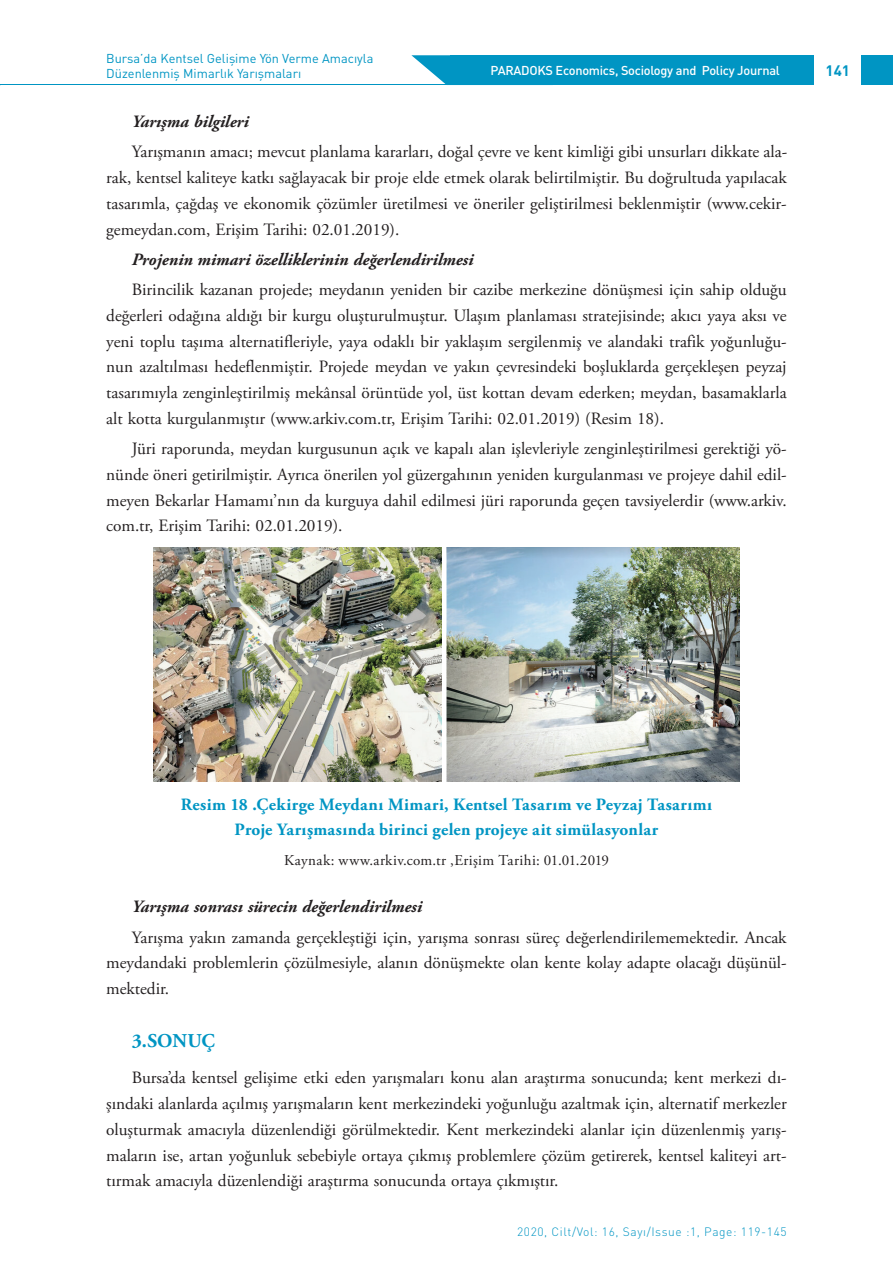
<style>
.page{position:relative;width:893px;height:1263px;background:#fff}
.page>*{position:absolute;margin:0;border:0;box-sizing:border-box;transform-origin:0 0}
.t1{font:700 19.5px "Adobe Garamond Pro";letter-spacing:-.005em;color:#0095c3}
.t2{font:17.25px/25.8px "Adobe Garamond Pro";color:#231f20;text-align:justify}
.t3{font:700 17.25px/25px "Adobe Garamond Pro";letter-spacing:.02em;color:#0095c3;text-align:center}
.t4{font:italic 700 17.25px "Adobe Garamond Pro";color:#231f20}
.t5{font:15px "Adobe Garamond Pro";letter-spacing:.025em;color:#231f20}
.t6{font:700 15px "DIN Pro";color:#0095c3}
.t7{font:12.75px/15.3px "DIN Pro";color:#0095c3}
.t8{font:500 12.75px "DIN Pro";letter-spacing:-.02em;color:#fff}
.t9{font:300 12px "DIN Pro";letter-spacing:.05em;color:#0095c3}
</style>
<div class="page">
<svg style="left:411px;top:55px;width:39px;height:29px"></svg>
<div style="left:450px;top:55px;width:443px;height:30px;background:#0095c3"></div>
<hr style="left:0;top:84px;width:787px;height:1px;background:#0095c3">
<div style="left:814px;top:55px;width:47px;height:31px;background:#fff"></div>
<img style="left:154px;top:547px;width:287px;height:234px">
<img style="left:446px;top:547px;width:293px;height:234px">
<p class="t7" style="left:106px;top:50px;width:269px">Bursa’da Kentsel Gelişime Yön Verme Amacıyla<br>Düzenlenmiş Mimarlık Yarışmaları</p>
<p class="t8" style="left:491px;top:62px;width:291px">PARADOKS Economics, Sociology and Policy Journal</p>
<p class="t6" style="left:826px;top:60px;width:26px">141</p>
<p class="t4" style="left:132px;top:112px;width:118px">Yarışma bilgileri</p>
<p class="t2" style="left:106px;top:140px;width:682px;text-indent:26px">Yarışmanın amacı; mevcut planlama kararları, doğal çevre ve kent kimliği gibi unsurları dikkate ala&shy;rak, kentsel kaliteye katkı sağlayacak bir proje elde etmek olarak belirtilmiştir. Bu doğrultuda yapılacak tasarımla, çağdaş ve ekonomik çözümler üretilmesi ve öneriler geliştirilmesi beklenmiştir (www.cekir&shy;gemeydan.com, Erişim Tarihi: 02.01.2019).</p>
<p class="t4" style="left:132px;top:249px;width:343px">Projenin mimari özelliklerinin değerlendirilmesi</p>
<p class="t2" style="left:106px;top:277px;width:682px;text-indent:26px">Birincilik kazanan projede; meydanın yeniden bir cazibe merkezine dönüşmesi için sahip olduğu değerleri odağına aldığı bir kurgu oluşturulmuştur. Ulaşım planlaması stratejisinde; akıcı yaya aksı ve yeni toplu taşıma alternatifleriyle, yaya odaklı bir yaklaşım sergilenmiş ve alandaki trafik yoğunluğu&shy;nun azaltılması hedeflenmiştir. Projede meydan ve yakın çevresindeki boşluklarda gerçekleşen peyzaj tasarımıyla zenginleştirilmiş mekânsal örüntüde yol, üst kottan devam ederken; meydan, basamaklarla alt kotta kurgulanmıştır (www.arkiv.com.tr, Erişim Tarihi: 02.01.2019) (Resim 18).</p>
<p class="t2" style="left:106px;top:436px;width:682px;text-indent:26px">Jüri raporunda, meydan kurgusunun açık ve kapalı alan işlevleriyle zenginleştirilmesi gerektiği yö&shy;nünde öneri getirilmiştir. Ayrıca önerilen yol güzergahının yeniden kurgulanması ve projeye dahil edil&shy;meyen Bekarlar Hamamı’nın da kurguya dahil edilmesi jüri raporunda geçen tavsiyelerdir (www.arkiv. com.tr, Erişim Tarihi: 02.01.2019).</p>
<p class="t3" style="left:181px;top:792px;width:533px">Resim 18 .Çekirge Meydanı Mimari, Kentsel Tasarım ve Peyzaj Tasarımı<br>Proje Yarışmasında birinci gelen projeye ait simülasyonlar</p>
<p class="t5" style="left:284px;top:852px;width:326px">Kaynak: www.arkiv.com.tr ,Erişim Tarihi: 01.01.2019</p>
<p class="t4" style="left:132px;top:897px;width:292px">Yarışma sonrası sürecin değerlendirilmesi</p>
<p class="t2" style="left:106px;top:925px;width:682px;text-indent:26px">Yarışma yakın zamanda gerçekleştiği için, yarışma sonrası süreç değerlendirilememektedir. Ancak meydandaki problemlerin çözülmesiyle, alanın dönüşmekte olan kente kolay adapte olacağı düşünül&shy;mektedir.</p>
<p class="t1" style="left:132px;top:1029px;width:85px">3.SONUÇ</p>
<p class="t2" style="left:106px;top:1065px;width:682px;text-indent:26px">Bursa’da kentsel gelişime etki eden yarışmaları konu alan araştırma sonucunda; kent merkezi dı&shy;şındaki alanlarda açılmış yarışmaların kent merkezindeki yoğunluğu azaltmak için, alternatif merkezler oluşturmak amacıyla düzenlendiği görülmektedir. Kent merkezindeki alanlar için düzenlenmiş yarış&shy;maların ise, artan yoğunluk sebebiyle ortaya çıkmış problemlere çözüm getirerek, kentsel kaliteyi art&shy;tırmak amacıyla düzenlendiği araştırma sonucunda ortaya çıkmıştır.</p>
<p class="t9" style="left:517px;top:1223px;width:271px">2020, Cilt/Vol: 16, Sayı/Issue :1, Page: 119-145</p>
</div>
